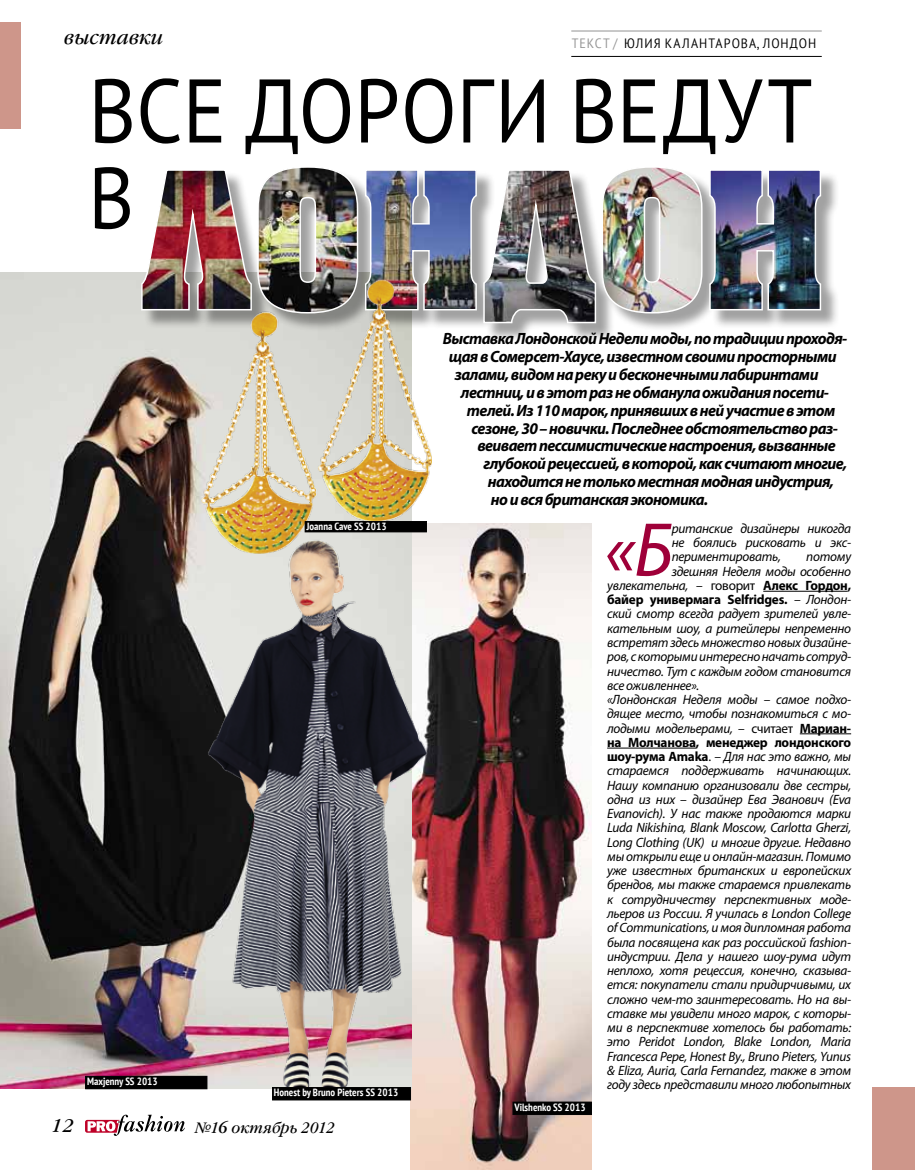
<style>
.page{position:relative;width:915px;height:1170px;background:#fff}
.page>*{position:absolute;margin:0;border:0;box-sizing:border-box;transform-origin:0 0}
.t1{font:90px "PT Sans";color:#000;scale:.91 1}
.t2{font:86.55px "PT Sans";color:#000;scale:.91 1}
.t3{font:italic 76.95px "Myriad Pro";color:#9f0039}
.t4{font:italic 19.5px "Garamond Narrow Book ITC";letter-spacing:.01em;color:#000;scale:1.15 1}
.t5{font:italic 18px "Garamond Book ITC";color:#000}
.t6{font:italic 700 16.35px "Myriad Pro";letter-spacing:-.04em;color:#000}
.t7{font:italic 15px "Garamond Narrow Book ITC";letter-spacing:.005em;color:#000;scale:1.15 1}
.t8{font:italic 13.5px/14.2px "Myriad Pro";letter-spacing:-.02em;color:#000;text-align:justify}
.t9{font:700 13.5px "Myriad Pro";letter-spacing:-.02em;color:#000}
.t10{font:13.5px "PT Sans";letter-spacing:.085em;color:#000;scale:.9 1}
.t11{font:700 condensed 10.5px "PT Sans";color:#fff}
.s1{color:#939393}
.s2{font-style:normal}
.s3{font-weight:700;font-style:normal}
.s4{font-weight:400;font-style:italic}
</style>
<div class="page">
<svg style="left:85px;top:1114px;width:100px;height:21px"></svg>
<div style="left:0;top:23px;width:21px;height:106px;background:#ce968a"></div>
<div style="left:872px;top:1087px;width:42px;height:82px;background:#ce968a"></div>
<img style="left:410px;top:523px;width:181px;height:646px">
<img style="left:0;top:273px;width:201px;height:815px">
<hr style="left:571px;top:31px;width:250px;height:1px;background:#939393">
<hr style="left:571px;top:56px;width:250px;height:1px;background:#000">
<div style="left:86px;top:1076px;width:121px;height:12px;background:#000"></div>
<div style="left:485px;top:171px;width:129px;height:171px;background:#000;opacity:.37"></div>
<div style="left:603px;top:168px;width:117px;height:164px;background:#000;opacity:.37"></div>
<div style="left:711px;top:171px;width:128px;height:158px;background:#000;opacity:.37"></div>
<img style="left:140px;top:167px;width:681px;height:157px">
<img style="left:201px;top:279px;width:230px;height:274px">
<hr style="left:763px;top:591px;width:84px;height:1px;background:#000">
<hr style="left:799px;top:733px;width:51px;height:1px;background:#000">
<hr style="left:607px;top:747px;width:88px;height:1px;background:#000">
<img style="left:201px;top:529px;width:227px;height:572px">
<div style="left:272px;top:1087px;width:138px;height:12px;background:#000"></div>
<div style="left:513px;top:1101px;width:78px;height:13px;background:#000"></div>
<div style="left:512px;top:1101px;width:79px;height:13px;border:1px solid #050505"></div>
<div style="left:305px;top:521px;width:121px;height:11px;background:#000"></div>
<h3 class="t4" style="left:64px;top:25px;width:88px">выставки</h3>
<p class="t10" style="left:571px;top:35px;width:273px"><span class="s1">текст /</span> Юлия Калантарова, Лондон</p>
<h1 class="t1" style="left:88px;top:53px;width:797px">Все дороги ведут</h1>
<h2 class="t2" style="left:88px;top:142px;width:52px">в</h2>
<p class="t11" style="left:306px;top:519px;width:82px">Joanna Cave SS 2013</p>
<h3 class="t5" style="left:51px;top:1114px;width:25px">12</h3>
<p class="t11" style="left:87px;top:1074px;width:72px">Maxjenny SS 2013</p>
<p class="t11" style="left:274px;top:1085px;width:126px">Honest by Bruno Pieters SS 2013</p>
<p class="t7" style="left:195px;top:1117px;width:123px">№16 октябрь 2012</p>
<p class="t6" style="left:443px;top:328px;width:406px">Выставка Лондонской Недели моды, по традиции проходя-</p>
<p class="t6" style="left:449px;top:346px;width:389px">щая в Сомерсет-Хаусе, известном своими просторными</p>
<p class="t6" style="left:455px;top:364px;width:365px">залами, видом на реку и бесконечными лабиринтами</p>
<p class="t6" style="left:461px;top:381px;width:369px">лестниц, и в этот раз не обманула ожидания посети-</p>
<p class="t6" style="left:467px;top:399px;width:370px">телей. Из 110 марок, принявших в ней участие в этом</p>
<p class="t6" style="left:471px;top:417px;width:368px">сезоне, 30 – новички. Последнее обстоятельство раз-</p>
<p class="t6" style="left:477px;top:435px;width:359px">веивает пессимистические настроения, вызванные</p>
<p class="t6" style="left:483px;top:453px;width:365px">глубокой рецессией, в которой, как считают многие,</p>
<p class="t6" style="left:488px;top:471px;width:347px">находится не только местная модная индустрия,</p>
<p class="t6" style="left:491px;top:489px;width:219px">но и вся британская экономика.</p>
<p class="t11" style="left:514px;top:1100px;width:73px">Vilshenko SS 2013</p>
<h3 class="t3" style="left:604px;top:502px;width:70px">«Б</h3>
<p class="t8" style="left:671px;top:521px;width:181px">ританские дизайнеры никогда не боялись рисковать и экс&shy;периментировать,</p>
<p class="t8" style="left:806px;top:549px;width:46px">потому</p>
<p class="t8" style="left:671px;top:563px;width:181px">здешняя Неделя моды особенно</p>
<p class="t8" style="left:607px;top:578px;width:245px">увлекательна, <span class="s2">– говорит</span> <span class="s3">Алекс Гордон,</span></p>
<p class="t9" style="left:607px;top:590px;width:245px">байер универмага Selfridges. <span class="s4">– Лондон-</span></p>
<p class="t8" style="left:607px;top:606px;width:245px">ский смотр всегда радует зрителей увле-</p>
<p class="t8" style="left:607px;top:620px;width:245px">кательным шоу, а ритейлеры непременно</p>
<p class="t8" style="left:607px;top:635px;width:245px">встретят здесь множество новых дизайне-</p>
<p class="t8" style="left:607px;top:649px;width:245px">ров, с которыми интересно начать сотруд-</p>
<p class="t8" style="left:607px;top:663px;width:245px">ничество. Тут с каждым годом становится</p>
<p class="t8" style="left:607px;top:677px;width:94px">все оживленнее».</p>
<p class="t8" style="left:607px;top:692px;width:245px">«Лондонская Неделя моды – самое подхо-</p>
<p class="t8" style="left:607px;top:706px;width:245px">дящее место, чтобы познакомиться с мо-</p>
<p class="t8" style="left:607px;top:720px;width:245px">лодыми модельерами, <span class="s2">– считает</span> <span class="s3">Мариан-</span></p>
<p class="t9" style="left:607px;top:733px;width:245px">на Молчанова, менеджер лондонского</p>
<p class="t8" style="left:607px;top:749px;width:245px"><span class="s3">шоу-рума Amaka</span><span class="s2">.</span> – Для нас это важно, мы</p>
<p class="t8" style="left:607px;top:763px;width:245px">стараемся поддерживать начинающих.</p>
<p class="t8" style="left:607px;top:777px;width:245px">Нашу компанию организовали две сестры,</p>
<p class="t8" style="left:607px;top:792px;width:245px">одна из них – дизайнер Ева Эванович (Eva</p>
<p class="t8" style="left:607px;top:806px;width:245px">Evanovich). У нас также продаются марки</p>
<p class="t8" style="left:607px;top:820px;width:245px">Luda Nikishina, Blank Moscow, Carlotta Gherzi,</p>
<p class="t8" style="left:607px;top:834px;width:245px">Long Clothing (UK) и многие другие. Недавно</p>
<p class="t8" style="left:607px;top:849px;width:245px">мы открыли еще и онлайн-магазин. Помимо</p>
<p class="t8" style="left:607px;top:863px;width:245px">уже известных британских и европейских</p>
<p class="t8" style="left:607px;top:877px;width:245px">брендов, мы также стараемся привлекать</p>
<p class="t8" style="left:607px;top:891px;width:245px">к сотрудничеству перспективных моде-</p>
<p class="t8" style="left:607px;top:906px;width:245px">льеров из России. Я училась в London College</p>
<p class="t8" style="left:607px;top:920px;width:245px">of Communications, и моя дипломная работа</p>
<p class="t8" style="left:607px;top:934px;width:245px">была посвящена как раз российской fashion-</p>
<p class="t8" style="left:607px;top:948px;width:245px">индустрии. Дела у нашего шоу-рума идут</p>
<p class="t8" style="left:607px;top:963px;width:245px">неплохо, хотя рецессия, конечно, сказыва-</p>
<p class="t8" style="left:607px;top:977px;width:245px">ется: покупатели стали придирчивыми, их</p>
<p class="t8" style="left:607px;top:991px;width:245px">сложно чем-то заинтересовать. Но на вы-</p>
<p class="t8" style="left:607px;top:1005px;width:245px">ставке мы увидели много марок, с которы-</p>
<p class="t8" style="left:607px;top:1020px;width:245px">ми в перспективе хотелось бы работать:</p>
<p class="t8" style="left:607px;top:1034px;width:245px">это Peridot London, Blake London, Maria</p>
<p class="t8" style="left:607px;top:1048px;width:245px">Francesca Pepe, Honest By., Bruno Pieters, Yunus</p>
<p class="t8" style="left:607px;top:1062px;width:245px">&amp; Eliza, Auria, Carla Fernandez, также в этом</p>
<p class="t8" style="left:607px;top:1077px;width:245px">году здесь представили много любопытных</p>
</div>
